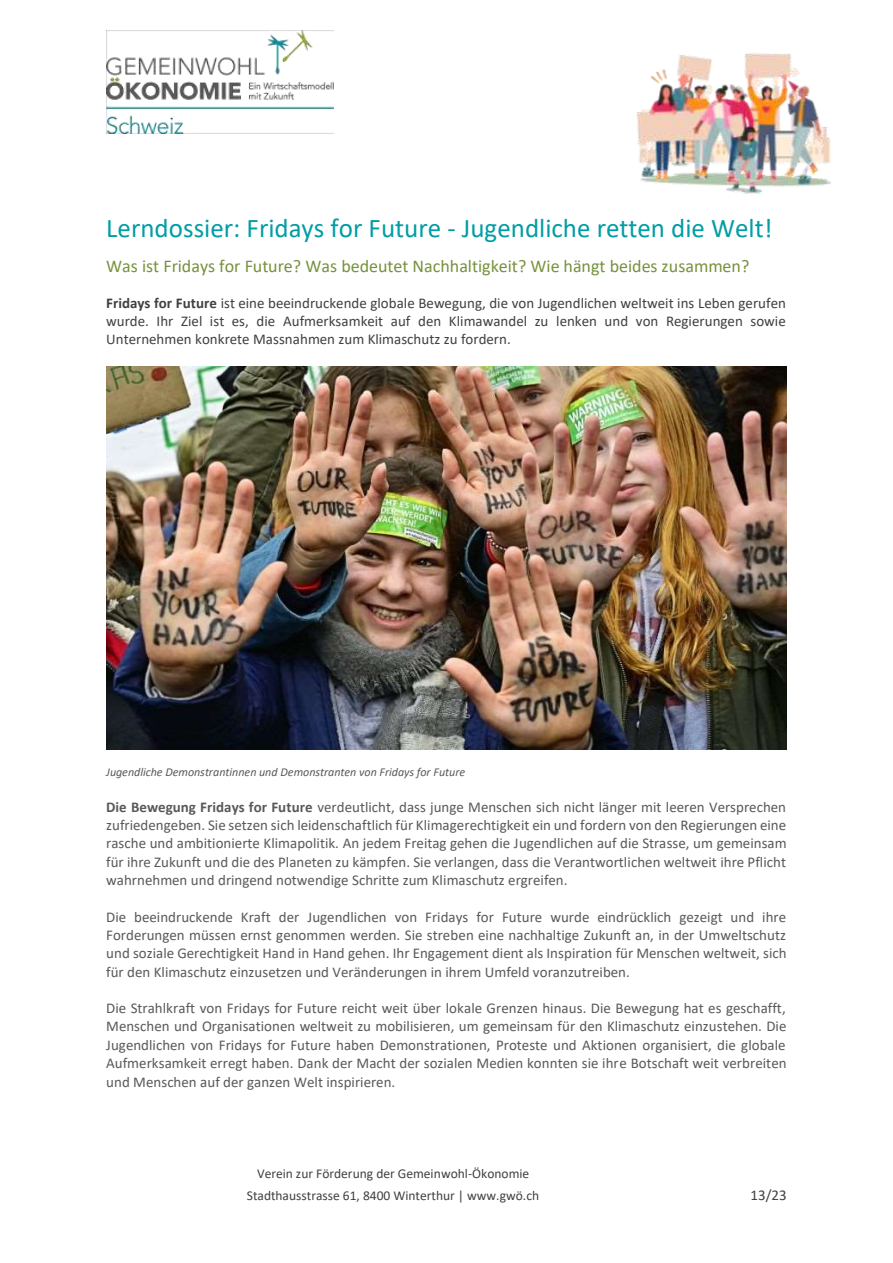
<style>
.page{position:relative;width:893px;height:1263px;background:#fff}
.page>*{position:absolute;margin:0;border:0;box-sizing:border-box;transform-origin:0 0}
.t1{font:27px "Calibri";color:#009da5}
.t2{font:18px "Calibri";color:#76923c}
.t3{font:15px/18.3px "Calibri";color:#595959;text-align:justify}
.t4{font:15px/18.3px "Calibri";color:#404040;text-align:justify}
.t5{font:13.5px/21.9px "Calibri";color:#404040;text-align:center}
.t6{font:italic 12px "Calibri";letter-spacing:-.005em;color:#595959}
.s1{font-weight:700}
</style>
<div class="page">
<img style="left:106px;top:31px;width:227px;height:103px">
<img style="left:636px;top:53px;width:195px;height:141px">
<img style="left:106px;top:366px;width:681px;height:384px">
<h1 class="t1" style="left:106px;top:216px;width:668px">Lerndossier: Fridays for Future - Jugendliche retten die Welt!</h1>
<p class="t2" style="left:106px;top:259px;width:645px">Was ist Fridays for Future? Was bedeutet Nachhaltigkeit? Wie hängt beides zusammen?</p>
<p class="t4" style="left:106px;top:295px;width:681px"><span class="s1">Fridays for Future</span> ist eine beeindruckende globale Bewegung, die von Jugendlichen weltweit ins Leben gerufen wurde. Ihr Ziel ist es, die Aufmerksamkeit auf den Klimawandel zu lenken und von Regierungen sowie Unternehmen konkrete Massnahmen zum Klimaschutz zu fordern.</p>
<p class="t6" style="left:106px;top:767px;width:361px">Jugendliche Demonstrantinnen und Demonstranten von Fridays for Future</p>
<p class="t3" style="left:106px;top:799px;width:682px"><span class="s1">Die Bewegung Fridays for Future</span> verdeutlicht, dass junge Menschen sich nicht länger mit leeren Versprechen zufriedengeben. Sie setzen sich leidenschaftlich für Klimagerechtigkeit ein und fordern von den Regierungen eine rasche und ambitionierte Klimapolitik. An jedem Freitag gehen die Jugendlichen auf die Strasse, um gemeinsam für ihre Zukunft und die des Planeten zu kämpfen. Sie verlangen, dass die Verantwortlichen weltweit ihre Pflicht wahrnehmen und dringend notwendige Schritte zum Klimaschutz ergreifen.</p>
<p class="t3" style="left:106px;top:909px;width:682px">Die beeindruckende Kraft der Jugendlichen von Fridays for Future wurde eindrücklich gezeigt und ihre Forderungen müssen ernst genommen werden. Sie streben eine nachhaltige Zukunft an, in der Umweltschutz und soziale Gerechtigkeit Hand in Hand gehen. Ihr Engagement dient als Inspiration für Menschen weltweit, sich für den Klimaschutz einzusetzen und Veränderungen in ihrem Umfeld voranzutreiben.</p>
<p class="t3" style="left:106px;top:1000px;width:682px">Die Strahlkraft von Fridays for Future reicht weit über lokale Grenzen hinaus. Die Bewegung hat es geschafft, Menschen und Organisationen weltweit zu mobilisieren, um gemeinsam für den Klimaschutz einzustehen. Die Jugendlichen von Fridays for Future haben Demonstrationen, Proteste und Aktionen organisiert, die globale Aufmerksamkeit erregt haben. Dank der Macht der sozialen Medien konnten sie ihre Botschaft weit verbreiten und Menschen auf der ganzen Welt inspirieren.</p>
<p class="t5" style="left:247px;top:1164px;width:294px">Verein zur Förderung der Gemeinwohl-Ökonomie<br>Stadthausstrasse 61, 8400 Winterthur | www.gwö.ch</p>
<p class="t4" style="left:751px;top:1187px;width:38px">13/23</p>
</div>
